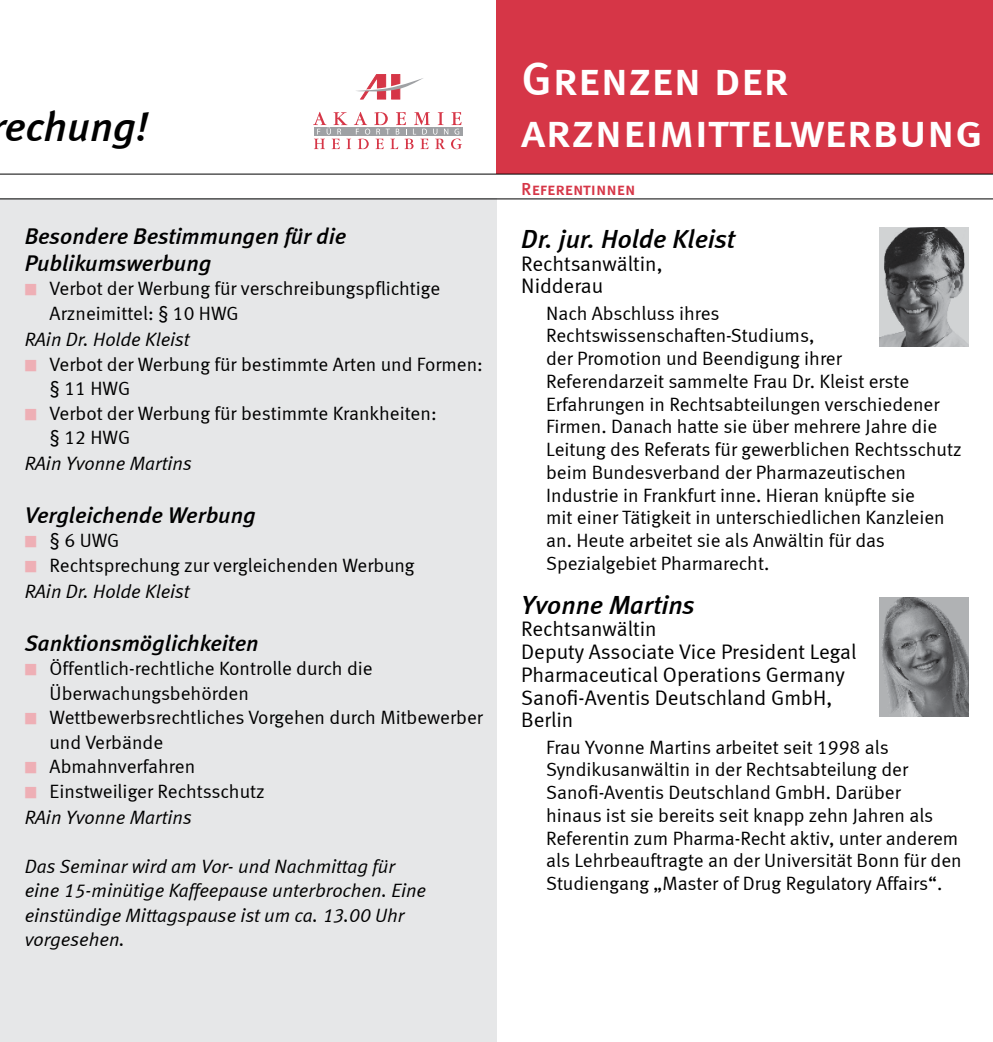
<style>
.page{position:relative;width:993px;height:1042px;background:#fff}
.page>*{position:absolute;margin:0;border:0;box-sizing:border-box;transform-origin:0 0}
.t1{font:47.25px/52.5px "Meta Medium LF Caps";color:#fff}
.t2{font:italic 42px "Meta Medium LF";letter-spacing:-.005em;color:#000}
.t3{font:italic 26.25px "Meta Medium LF";color:#000}
.t4{font:italic 22.75px/26.2px "Meta Medium LF";color:#000}
.t5{font:21px/22.8px "Meta Normal LF";color:#000}
.t6{font:19.25px/22.8px "Meta Normal LF";color:#000}
.t7{font:italic 19.25px/24.5px "Meta Normal LF";color:#000}
.t8{font:17.5px "Meta Medium LF Caps";color:#d63647}
.s1{color:#eeafb5}
.s2{font-style:italic}
</style>
<div class="page">
<div style="left:496px;top:0;width:496px;height:174px;background:#d63647"></div>
<svg style="left:356px;top:74px;width:67px;height:25px"></svg>
<svg style="left:313px;top:112px;width:149px;height:37px"></svg>
<div style="left:0;top:198px;width:496px;height:844px;background:#e6e7e8"></div>
<hr style="left:0;top:198px;width:992px;height:1px;background:#000">
<hr style="left:0;top:174px;width:992px;height:1px;background:#000">
<img style="left:879px;top:228px;width:89px;height:119px">
<img style="left:879px;top:597px;width:89px;height:119px">
<h2 class="t2" style="left:4px;top:101px;width:146px">echung!</h2>
<p class="t4" style="left:25px;top:223px;width:323px">Besondere Bestimmungen für die<br>Publikumswerbung</p>
<p class="t6" style="left:50px;top:276px;width:392px;line-height:24.5px;text-indent:-25px"><span class="s1">■</span> Verbot der Werbung für verschreibungspflichtige<br>Arzneimittel: § 10 HWG</p>
<p class="t7" style="left:25px;top:327px;width:166px">RAin Dr. Holde Kleist</p>
<p class="t6" style="left:50px;top:351px;width:434px;line-height:24.5px;text-indent:-25px"><span class="s1">■</span> Verbot der Werbung für bestimmte Arten und Formen: § 11 HWG</p>
<p class="t6" style="left:50px;top:400px;width:388px;line-height:24.5px;text-indent:-25px"><span class="s1">■</span> Verbot der Werbung für bestimmte Krankheiten: § 12 HWG</p>
<p class="t7" style="left:25px;top:451px;width:168px">RAin Yvonne Martins</p>
<p class="t4" style="left:25px;top:501px;width:232px">Vergleichende Werbung</p>
<p class="t6" style="left:25px;top:529px;width:96px"><span class="s1">■</span> § 6 UWG</p>
<p class="t6" style="left:25px;top:552px;width:391px;line-height:26.2px"><span class="s1">■</span> Rechtsprechung zur vergleichenden Werbung<br><span class="s2">RAin Dr. Holde Kleist</span></p>
<p class="t4" style="left:25px;top:629px;width:235px">Sanktionsmöglichkeiten</p>
<p class="t6" style="left:50px;top:656px;width:324px;line-height:24.5px;text-indent:-25px"><span class="s1">■</span> Öffentlich-rechtliche Kontrolle durch die<br>Überwachungsbehörden</p>
<p class="t6" style="left:50px;top:705px;width:434px;line-height:24.5px;text-indent:-25px"><span class="s1">■</span> Wettbewerbsrechtliches Vorgehen durch Mitbewerber und Verbände</p>
<p class="t6" style="left:25px;top:755px;width:172px"><span class="s1">■</span> Abmahnverfahren</p>
<p class="t6" style="left:25px;top:777px;width:241px;line-height:26.2px"><span class="s1">■</span> Einstweiliger Rechtsschutz<br><span class="s2">RAin Yvonne Martins</span></p>
<p class="t7" style="left:25px;top:854px;width:402px">Das Seminar wird am Vor- und Nachmittag für eine 15-minütige Kaffeepause unterbrochen. Eine einstündige Mittagspause ist um ca. 13.00 Uhr vorgesehen.</p>
<h1 class="t1" style="left:521px;top:52px;width:463px">Grenzen der arzneimittelwerbung</h1>
<p class="t8" style="left:521px;top:179px;width:116px">Referentinnen</p>
<h3 class="t3" style="left:521px;top:223px;width:215px">Dr. jur. Holde Kleist</h3>
<p class="t5" style="left:521px;top:252px;width:143px">Rechtsanwältin,<br>Nidderau</p>
<p class="t6" style="left:546px;top:301px;width:417px">Nach Abschluss ihres Rechtswissenschaften-Studiums,<br>der Promotion und Beendigung ihrer Referendarzeit sammelte Frau Dr. Kleist erste Erfahrungen in Rechtsabteilungen verschiedener Firmen. Danach hatte sie über mehrere Jahre die Leitung des Referats für gewerblichen Rechtsschutz beim Bundesverband der Pharmazeutischen Industrie in Frankfurt inne. Hieran knüpfte sie<br>mit einer Tätigkeit in unterschiedlichen Kanzleien an. Heute arbeitet sie als Anwältin für das Spezialgebiet Pharmarecht.</p>
<h3 class="t3" style="left:521px;top:589px;width:175px">Yvonne Martins</h3>
<p class="t5" style="left:521px;top:617px;width:336px">Rechtsanwältin<br>Deputy Associate Vice President Legal<br>Pharmaceutical Operations Germany<br>Sanofi-Aventis Deutschland GmbH,<br>Berlin</p>
<p class="t6" style="left:546px;top:735px;width:417px">Frau Yvonne Martins arbeitet seit 1998 als Syndikusanwältin in der Rechtsabteilung der Sanofi-Aventis Deutschland GmbH. Darüber<br>hinaus ist sie bereits seit knapp zehn Jahren als Referentin zum Pharma-Recht aktiv, unter anderem als Lehrbeauftragte an der Universität Bonn für den Studiengang „Master of Drug Regulatory Affairs“.</p>
</div>
